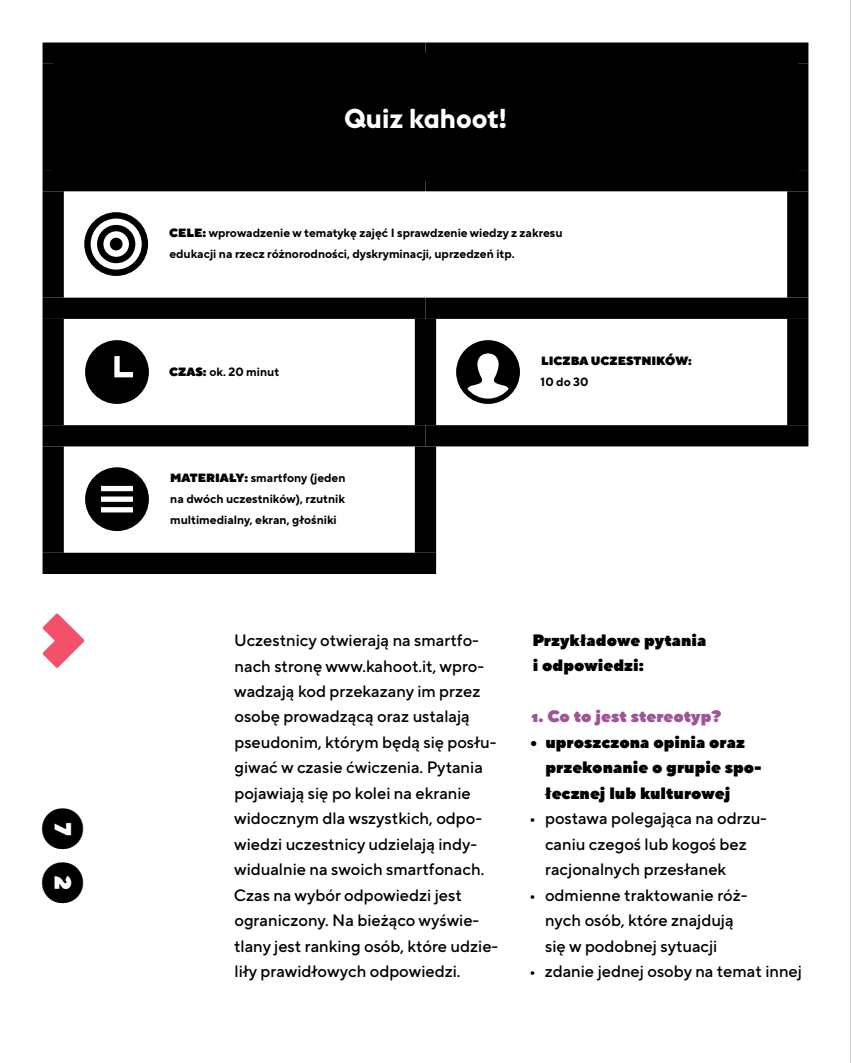
<style>
.page{position:relative;width:851px;height:1063px;background:#fff}
.page>*{position:absolute;margin:0;border:0;box-sizing:border-box;transform-origin:0 0}
.t1{font:900 43.5px "TT Norms Pro";color:#000}
.t2{font:700 27px "Euclid Flex";color:#fff}
.t3{font:500 16.5px/25.5px "TT Norms Pro";color:#000}
.t4{font:900 16.5px/25.5px "TT Norms Pro";color:#000}
.t5{font:900 16.5px "TT Norms Pro";color:#a15397}
.t6{font:700 12px/21px "TT Norms Pro";color:#000}
.t7{font:900 12px "TT Norms Pro";color:#000}
.s1{font-weight:900}
</style>
<div class="page">
<div style="left:53px;top:53px;width:744px;height:128px;background:#000"></div>
<div style="left:43px;top:43px;width:382px;height:21px;background:#000"></div>
<div style="left:43px;top:64px;width:21px;height:106px;background:#000"></div>
<div style="left:425px;top:43px;width:383px;height:21px;background:#000"></div>
<div style="left:787px;top:64px;width:21px;height:106px;background:#000"></div>
<div style="left:43px;top:170px;width:382px;height:21px;background:#000"></div>
<div style="left:43px;top:191px;width:21px;height:107px;background:#000"></div>
<div style="left:425px;top:170px;width:383px;height:21px;background:#000"></div>
<div style="left:787px;top:191px;width:21px;height:107px;background:#000"></div>
<div style="left:43px;top:298px;width:382px;height:21px;background:#000"></div>
<div style="left:43px;top:319px;width:21px;height:106px;background:#000"></div>
<div style="left:425px;top:298px;width:383px;height:21px;background:#000"></div>
<div style="left:415px;top:319px;width:21px;height:106px;background:#000"></div>
<div style="left:787px;top:319px;width:21px;height:106px;background:#000"></div>
<div style="left:43px;top:425px;width:382px;height:21px;background:#000"></div>
<div style="left:425px;top:425px;width:383px;height:21px;background:#000"></div>
<div style="left:415px;top:446px;width:21px;height:107px;background:#000"></div>
<div style="left:43px;top:446px;width:21px;height:107px;background:#000"></div>
<div style="left:43px;top:553px;width:393px;height:21px;background:#000"></div>
<svg style="left:85px;top:340px;width:64px;height:64px"></svg>
<svg style="left:84px;top:212px;width:64px;height:64px"></svg>
<svg style="left:456px;top:340px;width:64px;height:64px"></svg>
<svg style="left:85px;top:467px;width:64px;height:64px"></svg>
<svg style="left:43px;top:613px;width:41px;height:55px"></svg>
<hr style="left:850px;top:0;width:1px;height:1063px;background:#9c9c9c">
<h1 class="t1" style="left:92px;top:807px;width:99px;rotate:90deg">7 2</h1>
<h2 class="t2" style="left:344px;top:103px;width:164px">Quiz kahoot!</h2>
<p class="t6" style="left:169px;top:222px;width:395px"><span class="s1">CELE:</span> wprowadzenie w tematykę zajęć I sprawdzenie wiedzy z zakresu edukacji na rzecz różnorodności, dyskryminacji, uprzedzeń itp.</p>
<p class="t6" style="left:169px;top:361px;width:111px"><span class="s1">CZAS:</span> ok. 20 minut</p>
<p class="t6" style="left:170px;top:467px;width:177px;text-align:justify"><span class="s1">MATERIAŁY:</span> smartfony (jeden na dwóch uczestników), rzutnik multimedialny, ekran, głośniki</p>
<p class="t7" style="left:541px;top:353px;width:152px">LICZBA UCZESTNIKÓW:</p>
<p class="t6" style="left:540px;top:371px;width:49px">10 do 30</p>
<p class="t3" style="left:234px;top:627px;width:266px">Uczestnicy otwierają na smartfo&shy;nach stronę www.kahoot.it, wpro&shy;wadzają kod przekazany im przez osobę prowadzącą oraz ustalają pseudonim, którym będą się posłu&shy;giwać w czasie ćwiczenia. Pytania pojawiają się po kolei na ekranie widocznym dla wszystkich, odpo&shy;wiedzi uczestnicy udzielają indy&shy;widualnie na swoich smartfonach.<br>Czas na wybór odpowiedzi jest ograniczony. Na bieżąco wyświe&shy;tlany jest ranking osób, które udzie&shy;liły prawidłowych odpowiedzi.</p>
<p class="t4" style="left:532px;top:627px;width:175px">Przykładowe pytania i odpowiedzi:</p>
<p class="t5" style="left:531px;top:706px;width:191px">1. Co to jest stereotyp?</p>
<p class="t4" style="left:544px;top:729px;width:218px;text-indent:-16px">• uproszczona opinia oraz przekonanie o grupie spo&shy;łecznej lub kulturowej</p>
<p class="t3" style="left:545px;top:805px;width:223px;text-indent:-16px">• postawa polegająca na odrzu&shy;caniu czegoś lub kogoś bez racjonalnych przesłanek</p>
<p class="t3" style="left:545px;top:882px;width:204px;text-indent:-16px">• odmienne traktowanie róż&shy;nych osób, które znajdują się w podobnej sytuacji</p>
<p class="t3" style="left:529px;top:958px;width:274px">• zdanie jednej osoby na temat innej</p>
</div>
